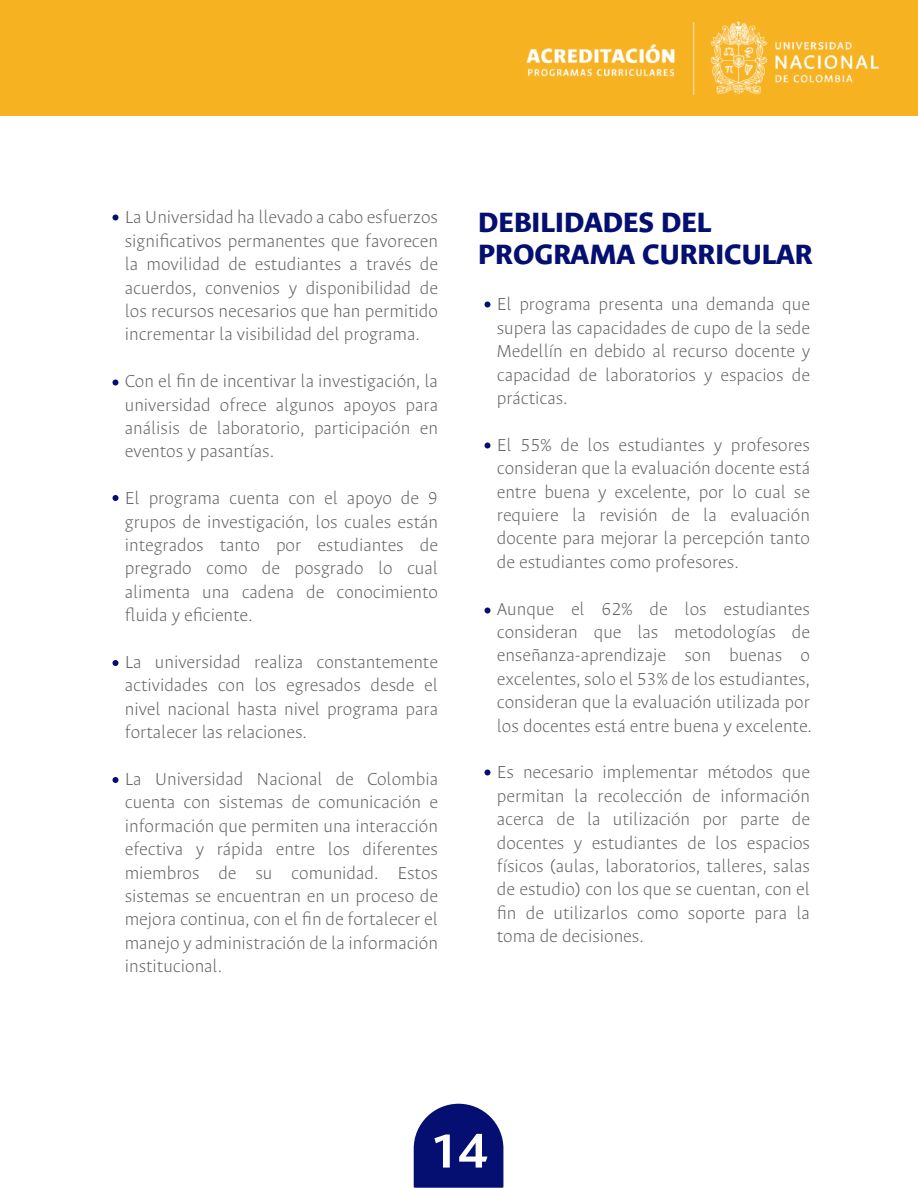
<style>
.page{position:relative;width:918px;height:1188px;background:#fff}
.page>*{position:absolute;margin:0;border:0;box-sizing:border-box;transform-origin:0 0}
.t1{font:700 54px "Ancizar Sans";color:#fff}
.t2{font:800 31.5px/31.5px "Ancizar Sans";color:#040f71}
.t3{font:100 19.5px/23.4px "Ancizar Sans";color:#606060;text-align:justify}
</style>
<div class="page">
<svg style="left:414px;top:1104px;width:89px;height:84px"></svg>
<div style="left:0;top:0;width:918px;height:116px;background:#f6b221"></div>
<img style="left:526px;top:21px;width:352px;height:73px">
<svg style="left:112px;top:214px;width:6px;height:6px"></svg>
<svg style="left:484px;top:302px;width:6px;height:6px"></svg>
<svg style="left:484px;top:442px;width:6px;height:6px"></svg>
<svg style="left:484px;top:608px;width:6px;height:6px"></svg>
<svg style="left:484px;top:770px;width:6px;height:6px"></svg>
<svg style="left:112px;top:380px;width:6px;height:6px"></svg>
<svg style="left:112px;top:495px;width:6px;height:6px"></svg>
<svg style="left:112px;top:660px;width:6px;height:6px"></svg>
<svg style="left:112px;top:777px;width:6px;height:6px"></svg>
<p class="t3" style="left:125px;top:206px;width:315px">La Universidad ha llevado a cabo esfuerzos significativos permanentes que favorecen la movilidad de estudiantes a través de acuerdos, convenios y disponibilidad de los recursos necesarios que han permitido incrementar la visibilidad del programa.</p>
<p class="t3" style="left:125px;top:370px;width:315px">Con el fin de incentivar la investigación, la universidad ofrece algunos apoyos para análisis de laboratorio, participación en eventos y pasantías.</p>
<p class="t3" style="left:125px;top:487px;width:315px">El programa cuenta con el apoyo de 9 grupos de investigación, los cuales están integrados tanto por estudiantes de pregrado como de posgrado lo cual alimenta una cadena de conocimiento fluida y eficiente.</p>
<p class="t3" style="left:125px;top:650px;width:315px">La universidad realiza constantemente actividades con los egresados desde el nivel nacional hasta nivel programa para fortalecer las relaciones.</p>
<p class="t3" style="left:125px;top:767px;width:315px">La Universidad Nacional de Colombia cuenta con sistemas de comunicación e información que permiten una interacción efectiva y rápida entre los diferentes miembros de su comunidad. Estos sistemas se encuentran en un proceso de mejora continua, con el fin de fortalecer el manejo y administración de la información institucional.</p>
<h2 class="t2" style="left:478px;top:207px;width:336px">DEBILIDADES DEL<br>PROGRAMA CURRICULAR</h2>
<p class="t3" style="left:497px;top:293px;width:315px">El programa presenta una demanda que supera las capacidades de cupo de la sede Medellín en debido al recurso docente y capacidad de laboratorios y espacios de prácticas.</p>
<p class="t3" style="left:497px;top:433px;width:315px">El 55% de los estudiantes y profesores consideran que la evaluación docente está entre buena y excelente, por lo cual se requiere la revisión de la evaluación docente para mejorar la percepción tanto de estudiantes como profesores.</p>
<p class="t3" style="left:497px;top:597px;width:317px">Aunque el 62% de los estudiantes consideran que las metodologías de enseñanza-aprendizaje son buenas o excelentes, solo el 53% de los estudiantes, consideran que la evaluación utilizada por los docentes está entre buena y excelente.</p>
<p class="t3" style="left:497px;top:761px;width:315px">Es necesario implementar métodos que permitan la recolección de información acerca de la utilización por parte de docentes y estudiantes de los espacios físicos (aulas, laboratorios, talleres, salas de estudio) con los que se cuentan, con el fin de utilizarlos como soporte para la toma de decisiones.</p>
<h1 class="t1" style="left:429px;top:1121px;width:60px">14</h1>
</div>
